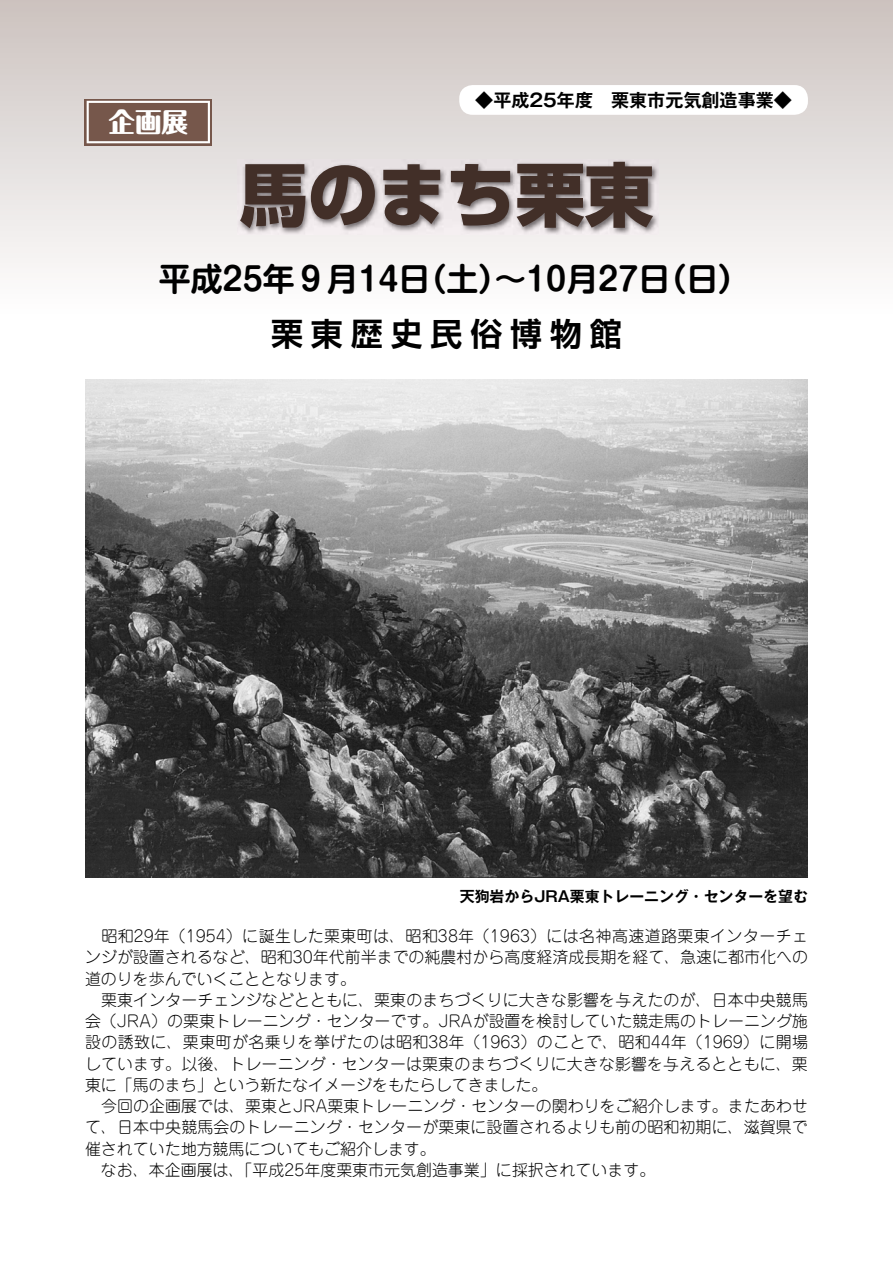
<style>
.page{position:relative;width:893px;height:1263px;background:#fff}
.page>*{position:absolute;margin:0;border:0;box-sizing:border-box;transform-origin:0 0}
.t1{font:800 69.15px "Shin Go Pro";color:#422f28}
.t2{font:700 31.95px "Shin M Go Pro De";color:#000}
.t3{font:700 31.95px "Shin Go Pro De";letter-spacing:.25em;color:#000}
.t4{font:800 26.55px "Maru Fo Pro";color:#fff}
.t5{font:700 18px "Gothic MB101 Pro De";color:#000}
.t6{font:300 15.9px/21.3px "Jun 101 Pro";letter-spacing:.005em;color:#000}
.t7{font:700 14.85px "Gothic MB101 Pro De";color:#000}
</style>
<div class="page">
<svg style="left:0;top:0;width:893px;height:267px;background:#dfd9d7"></svg>
<img style="left:237px;top:159px;width:422px;height:76px">
<img style="left:85px;top:379px;width:723px;height:498px">
<div style="left:85px;top:99px;width:127px;height:46px;background:linear-gradient(to right,#a08b82,#a08b82)"></div>
<svg style="left:87px;top:101px;width:123px;height:42px;background:#866a60"></svg>
<div style="left:459px;top:85px;width:349px;height:30px;background:#fff;border-radius:14px"></div>
<h3 class="t4" style="left:108px;top:101px;width:81px">企画展</h3>
<p class="t5" style="left:475px;top:85px;width:318px">◆平成25年度　栗東市元気創造事業◆</p>
<h1 class="t1" style="left:239px;top:140px;width:416px">馬のまち栗東</h1>
<h2 class="t2" style="left:159px;top:253px;width:593px">平成25年９月14 （日土）～10月27 （日日(</h2>
<h2 class="t3" style="left:271px;top:308px;width:352px">栗東歴史民俗博物館</h2>
<p class="t7" style="left:460px;top:884px;width:350px">天狗岩からJRA栗東トレーニング・センターを望む</p>
<p class="t6" style="left:85px;top:923px;width:725px">　昭和29年（1954）に誕生した栗東町は、昭和38年（1963）には名神高速道路栗東インターチェンジが設置されるなど、昭和30年代前半までの純農村から高度経済成長期を経て、急速に都市化への道のりを歩んでいくこととなります。<br>　栗東インターチェンジなどとともに、栗東のまちづくりに大きな影響を与えたのが、日本中央競馬会（JRA）の栗東トレーニング・センターです。JRAが設置を検討していた競走馬のトレーニング施設の誘致に、栗東町が名乗りを挙げたのは昭和38年（1963）のことで、昭和44年（1969）に開場しています。以後、トレーニング・センターは栗東のまちづくりに大きな影響を与えるとともに、栗東に「馬のまち」という新たなイメージをもたらしてきました。<br>　今回の企画展では、栗東とJRA栗東トレーニング・センターの関わりをご紹介します。またあわせて、日本中央競馬会のトレーニング・センターが栗東に設置されるよりも前の昭和初期に、滋賀県で催されていた地方競馬についてもご紹介します。<br>　なお、本企画展は、「平成25年度栗東市元気創造事業」に採択されています。</p>
</div>
